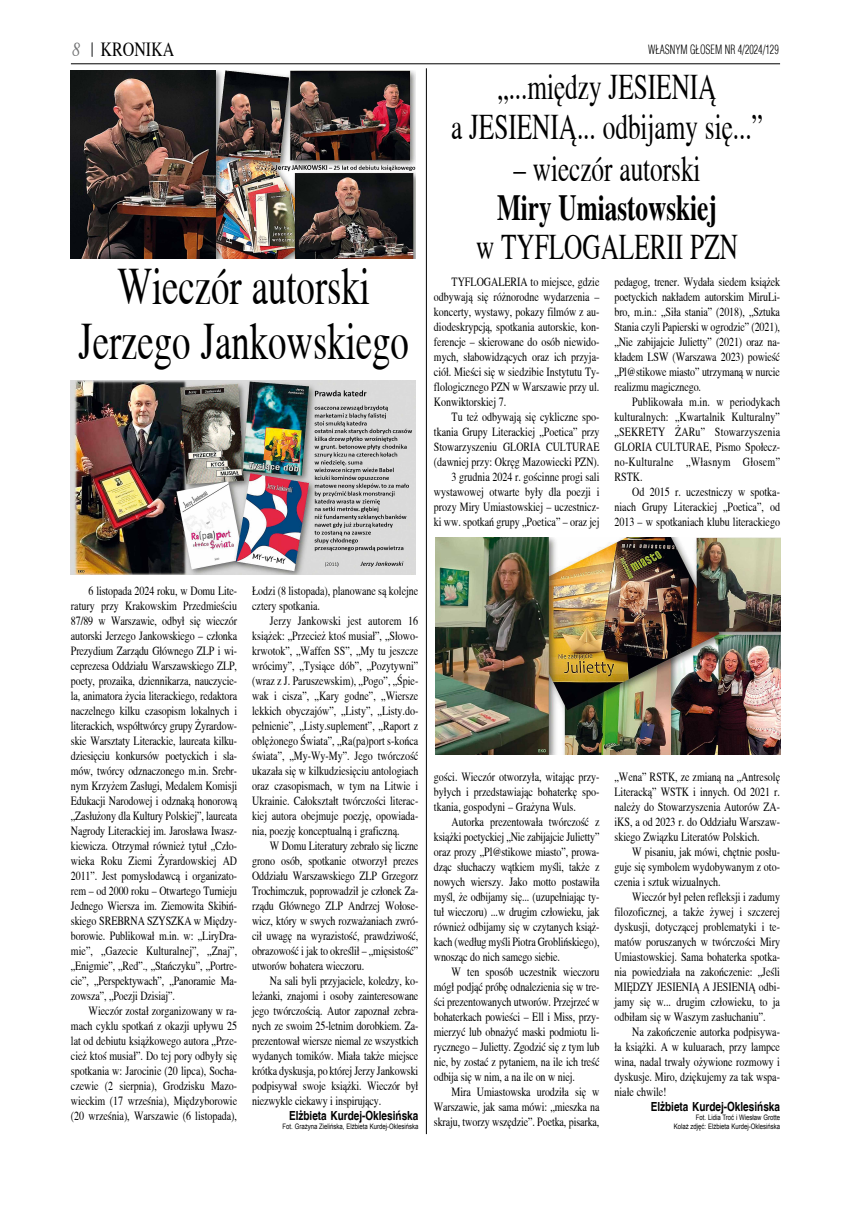
<style>
.page{position:relative;width:851px;height:1205px;background:#fff}
.page>*{position:absolute;margin:0;border:0;box-sizing:border-box;transform-origin:0 0}
.t1{font:52.5px/55px "Toronto";color:#000;text-align:center;scale:.7 1}
.t2{font:36px/40px "Toronto";color:#000;text-align:center;scale:.7 1}
.t3{font:700 36px "Toronto";color:#000;scale:.7 1}
.t4{font:20px "Toronto";color:#000;scale:.8 1}
.t5{font:12.5px/15px "Toronto";color:#000;text-align:justify;scale:.8 1}
.t6{font:700 12.5px "Switzerland";color:#000;scale:.8 1}
.t7{font:300 12.5px "Switzerland Cond";color:#000;scale:.8 1}
.t8{font:7.5px/9px "Arial";color:#000;text-align:right;scale:.8 1}
.s1{font-style:italic;color:#707172}
</style>
<div class="page">
<hr style="left:71px;top:64px;width:709px;height:1px;background:#000">
<svg style="left:92px;top:43px;width:1px;height:14px"></svg>
<img style="left:71px;top:71px;width:344px;height:188px">
<img style="left:71px;top:380px;width:344px;height:194px">
<hr style="left:426px;top:68px;width:1px;height:1066px;background:#000">
<img style="left:435px;top:538px;width:345px;height:216px">
<h3 class="t4" style="left:72px;top:38px;width:129px"><span class="s1">8</span> KRONIKA</h3>
<p class="t7" style="left:648px;top:42px;width:165px">W£ASNYM G£OSEM NR 4/2024/129</p>
<h1 class="t1" style="left:78px;top:258px;width:473px">Wieczór autorski<br>Jerzego Jankowskiego</h1>
<h2 class="t2" style="left:451px;top:67px;width:447px">„...między JESIENIĄ<br>a JESIENIĄ... odbijamy się...”</h2>
<h2 class="t2" style="left:513px;top:149px;width:269px">– wieczór autorski</h2>
<h2 class="t3" style="left:497px;top:187px;width:315px">Miry Umiastowskiej</h2>
<h2 class="t2" style="left:476px;top:227px;width:375px">w TYFLOGALERII PZN</h2>
<p class="t5" style="left:434px;top:274px;width:208px;text-indent:18px">TYFLOGALERIA to miejsce, gdzie odbywają się różnorodne wydarzenia – koncerty, wystawy, pokazy filmów z au&shy;diodeskrypcją, spotkania autorskie, kon&shy;ferencje – skierowane do osób niewido&shy;mych, słabowidzących oraz ich przyja&shy;ciół. Mieści się w siedzibie Instytutu Ty&shy;flologicznego PZN w Warszawie przy ul.<br>Konwiktorskiej 7.</p>
<p class="t5" style="left:434px;top:409px;width:208px;text-align:right">Tu też odbywają się cykliczne spo&shy;tkania Grupy Literackiej „Poetica” przy Stowarzyszeniu GLORIA CULTURAE (dawniej przy: Okręg Mazowiecki PZN).<br>3 grudnia 2024 r. gościnne progi sali wystawowej otwarte były dla poezji i prozy Miry Umiastowskiej – uczestnicz&shy;ki ww. spotkań grupy „Poetica” – oraz jej</p>
<p class="t5" style="left:614px;top:274px;width:208px">pedagog, trener. Wydała siedem książek poetyckich nakładem autorskim MiruLi&shy;bro, m.in.: „Siła stania” (2018), „Sztuka Stania czyli Papierski w ogrodzie” (2021), „Nie zabijajcie Julietty” (2021) oraz na&shy;kładem LSW (Warszawa 2023) powieść „Pl@stikowe miasto” utrzymaną w nurcie realizmu magicznego.</p>
<p class="t5" style="left:614px;top:394px;width:208px;text-indent:18px">Publikowała m.in. w periodykach kulturalnych: „Kwartalnik Kulturalny” „SEKRETY ŻARu” Stowarzyszenia GLORIA CULTURAE, Pismo Społecz&shy;no-Kulturalne „Własnym Głosem” RSTK.</p>
<p class="t5" style="left:614px;top:484px;width:208px;text-indent:18px">Od 2015 r. uczestniczy w spotka&shy;niach Grupy Literackiej „Poetica”, od 2013 – w spotkaniach klubu literackiego</p>
<p class="t5" style="left:71px;top:583px;width:209px;text-indent:18px">6 listopada 2024 roku, w Domu Lite&shy;ratury przy Krakowskim Przedmieściu 87/89 w Warszawie, odbył się wieczór autorski Jerzego Jankowskiego – członka Prezydium Zarządu Głównego ZLP i wi&shy;ceprezesa Oddziału Warszawskiego ZLP, poety, prozaika, dziennikarza, nauczycie&shy;la, animatora życia literackiego, redaktora naczelnego kilku czasopism lokalnych i literackich, współtwórcy grupy Żyrardow&shy;skie Warsztaty Literackie, laureata kilku&shy;dziesięciu konkursów poetyckich i sla&shy;mów, twórcy odznaczonego m.in. Srebr&shy;nym Krzyżem Zasługi, Medalem Komisji Edukacji Narodowej i odznaką honorową „Zasłużony dla Kultury Polskiej”, laureata Nagrody Literackiej im. Jarosława Iwasz&shy;kiewicza. Otrzymał również tytuł „Czło&shy;wieka Roku Ziemi Żyrardowskiej AD 2011”. Jest pomysłodawcą i organizato&shy;rem – od 2000 roku – Otwartego Turnieju Jednego Wiersza im. Ziemowita Skibiń&shy;skiego SREBRNA SZYSZKA w Między&shy;borowie. Publikował m.in. w: „LiryDra&shy;mie”, „Gazecie Kulturalnej”, „Znaj”, „Enigmie”, „Red”., „Stańczyku”, „Portre&shy;cie”, „Perspektywach”, „Panoramie Ma&shy;zowsza”, „Poezji Dzisiaj”.</p>
<p class="t5" style="left:71px;top:1003px;width:209px;text-indent:18px">Wieczór został zorganizowany w ra&shy;mach cyklu spotkań z okazji upływu 25 lat od debiutu książkowego autora „Prze&shy;cież ktoś musiał”. Do tej pory odbyły się spotkania w: Jarocinie (20 lipca), Socha&shy;czewie (2 sierpnia), Grodzisku Mazo&shy;wieckim (17 września), Międzyborowie (20 września), Warszawie (6 listopada),</p>
<p class="t5" style="left:252px;top:583px;width:209px">Łodzi (8 listopada), planowane są kolejne cztery spotkania.</p>
<p class="t5" style="left:252px;top:613px;width:209px;text-indent:18px">Jerzy Jankowski jest autorem 16 książek: „Przecież ktoś musiał”, „Słowo&shy;krwotok”, „Waffen SS”, „My tu jeszcze wrócimy”, „Tysiące dób”, „Pozytywni” (wraz z J. Paruszewskim), „Pogo”, „Śpie&shy;wak i cisza”, „Kary godne”, „Wiersze lekkich obyczajów”, „Listy”, „Listy.do&shy;pełnienie”, „Listy.suplement”, „Raport z oblężonego Świata”, „Ra(pa)port s-końca świata”, „My-Wy-My”. Jego twórczość ukazała się w kilkudziesięciu antologiach oraz czasopismach, w tym na Litwie i Ukrainie. Całokształt twórczości literac&shy;kiej autora obejmuje poezję, opowiada&shy;nia, poezję konceptualną i graficzną.</p>
<p class="t5" style="left:252px;top:838px;width:209px;text-indent:18px">W Domu Literatury zebrało się liczne grono osób, spotkanie otworzył prezes Oddziału Warszawskiego ZLP Grzegorz Trochimczuk, poprowadził je członek Za&shy;rządu Głównego ZLP Andrzej Wołose&shy;wicz, który w swych rozważaniach zwró&shy;cił uwagę na wyrazistość, prawdziwość, obrazowość i jak to określił – „mięsistość” utworów bohatera wieczoru.</p>
<p class="t5" style="left:252px;top:973px;width:209px;text-indent:18px">Na sali byli przyjaciele, koledzy, ko&shy;leżanki, znajomi i osoby zainteresowane jego twórczością. Autor zapoznał zebra&shy;nych ze swoim 25-letnim dorobkiem. Za&shy;prezentował wiersze niemal ze wszystkich wydanych tomików. Miała także miejsce krótka dyskusja, po której Jerzy Jankowski podpisywał swoje książki. Wieczór był niezwykle ciekawy i inspirujący.</p>
<p class="t6" style="left:289px;top:1108px;width:163px">Elżbieta Kurdej-Oklesińska</p>
<p class="t8" style="left:282px;top:1122px;width:171px">Fot. Grażyna Zielińska, Elżbieta Kurdej-Oklesińska</p>
<p class="t5" style="left:434px;top:769px;width:208px">gości. Wieczór otworzyła, witając przy&shy;byłych i przedstawiając bohaterkę spo&shy;tkania, gospodyni – Grażyna Wuls.</p>
<p class="t5" style="left:434px;top:814px;width:208px;text-indent:18px">Autorka prezentowała twórczość z książki poetyckiej „Nie zabijajcie Julietty” oraz prozy „Pl@stikowe miasto”, prowa&shy;dząc słuchaczy wątkiem myśli, także z nowych wierszy. Jako motto postawiła myśl, że odbijamy się... (uzupełniając ty&shy;tuł wieczoru) ...w drugim człowieku, jak również odbijamy się w czytanych książ&shy;kach (według myśli Piotra Groblińskiego), wnosząc do nich samego siebie.</p>
<p class="t5" style="left:434px;top:964px;width:208px;text-indent:18px">W ten sposób uczestnik wieczoru mógł podjąć próbę odnalezienia się w tre&shy;ści prezentowanych utworów. Przejrzeć w bohaterkach powieści – Ell i Miss, przy&shy;mierzyć lub obnażyć maski podmiotu li&shy;rycznego – Julietty. Zgodzić się z tym lub nie, by zostać z pytaniem, na ile ich treść odbija się w nim, a na ile on w niej.</p>
<p class="t5" style="left:434px;top:1084px;width:208px;text-indent:18px">Mira Umiastowska urodziła się w Warszawie, jak sama mówi: „mieszka na skraju, tworzy wszędzie”. Poetka, pisarka,</p>
<p class="t5" style="left:614px;top:769px;width:208px">„Wena” RSTK, ze zmianą na „Antresolę Literacką” WSTK i innych. Od 2021 r. należy do Stowarzyszenia Autorów ZA&shy;iKS, a od 2023 r. do Oddziału Warszaw&shy;skiego Związku Literatów Polskich.</p>
<p class="t5" style="left:614px;top:844px;width:208px;text-indent:18px">W pisaniu, jak mówi, chętnie posłu&shy;guje się symbolem wydobywanym z oto&shy;czenia i sztuk wizualnych.</p>
<p class="t5" style="left:614px;top:889px;width:208px;text-indent:18px">Wieczór był pełen refleksji i zadumy filozoficznej, a także żywej i szczerej dyskusji, dotyczącej problematyki i te&shy;matów poruszanych w twórczości Miry Umiastowskiej. Sama bohaterka spotka&shy;nia powiedziała na zakończenie: „Jeśli MIĘDZY JESIENIĄ A JESIENIĄ odbi&shy;jamy się w... drugim człowieku, to ja odbiłam się w Waszym zasłuchaniu”.</p>
<p class="t5" style="left:614px;top:1024px;width:208px;text-indent:18px">Na zakończenie autorka podpisywa&shy;ła książki. A w kuluarach, przy lampce wina, nadal trwały ożywione rozmowy i dyskusje. Miro, dziękujemy za tak wspa&shy;niałe chwile!</p>
<p class="t6" style="left:650px;top:1099px;width:163px">Elżbieta Kurdej-Oklesińska</p>
<p class="t8" style="left:673px;top:1113px;width:134px">Fot. Lidia Troć i Wiesław Grotte<br>Kolaż zdjęć: Elżbieta Kurdej-Oklesińska</p>
</div>
